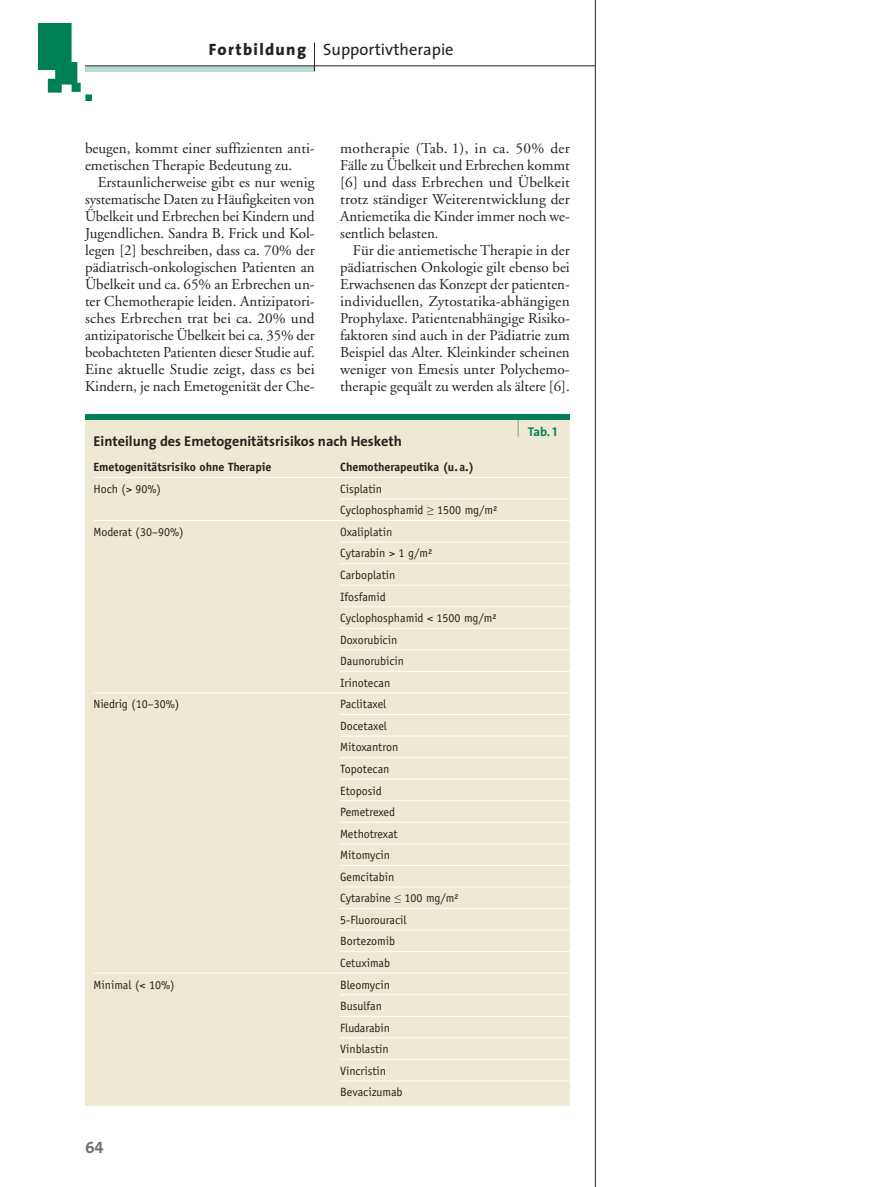
<style>
.page{position:relative;width:893px;height:1187px;background:#fff}
.page>*{position:absolute;margin:0;border:0;box-sizing:border-box;transform-origin:0 0}
.t1{font:16.5px "The Sans";color:#20231e}
.t2{font:16.5px "The Sans Bold Caps";color:#6b7167}
.t3{font:15px/17px "Adobe Garamond";color:#20231e;text-align:justify}
.t4{font:700 14.25px "The Sans";color:#20231e}
.t5{font:700 12.75px "The Sans";color:#008057}
.t6{font:12px/21.6px "Officina Sans LT";color:#20231e}
.t7{font:700 12px "Officina Sans LT";color:#20231e}
.s1{font-weight:800}
.s2{font-family:"The Sans Bold Caps";font-weight:400}
</style>
<div class="page">
<img style="left:38px;top:23px;width:53px;height:77px">
<div style="left:85px;top:66px;width:230px;height:5px;background:#b5dbd7"></div>
<hr style="left:85px;top:66px;width:808px;height:1px;background:#20231e">
<svg style="left:314px;top:43px;width:1px;height:28px"></svg>
<div style="left:85px;top:415px;width:485px;height:691px;background:#efe8d4"></div>
<hr style="left:94px;top:477px;width:476px;height:1px;background:#fff">
<hr style="left:340px;top:498px;width:230px;height:1px;background:#fff">
<hr style="left:340px;top:520px;width:230px;height:1px;background:#fff">
<hr style="left:340px;top:541px;width:230px;height:1px;background:#fff">
<hr style="left:340px;top:563px;width:230px;height:1px;background:#fff">
<hr style="left:340px;top:584px;width:230px;height:1px;background:#fff">
<hr style="left:340px;top:606px;width:230px;height:1px;background:#fff">
<hr style="left:340px;top:628px;width:230px;height:1px;background:#fff">
<hr style="left:340px;top:649px;width:230px;height:1px;background:#fff">
<hr style="left:340px;top:671px;width:230px;height:1px;background:#fff">
<hr style="left:94px;top:692px;width:476px;height:1px;background:#fff">
<hr style="left:340px;top:714px;width:230px;height:1px;background:#fff">
<hr style="left:340px;top:735px;width:230px;height:1px;background:#fff">
<hr style="left:340px;top:757px;width:230px;height:1px;background:#fff">
<hr style="left:340px;top:778px;width:230px;height:1px;background:#fff">
<hr style="left:340px;top:800px;width:230px;height:1px;background:#fff">
<hr style="left:340px;top:821px;width:230px;height:1px;background:#fff">
<hr style="left:340px;top:843px;width:230px;height:1px;background:#fff">
<hr style="left:340px;top:865px;width:230px;height:1px;background:#fff">
<hr style="left:340px;top:886px;width:230px;height:1px;background:#fff">
<hr style="left:340px;top:908px;width:230px;height:1px;background:#fff">
<hr style="left:340px;top:929px;width:230px;height:1px;background:#fff">
<hr style="left:340px;top:951px;width:230px;height:1px;background:#fff">
<hr style="left:94px;top:972px;width:476px;height:1px;background:#fff">
<hr style="left:340px;top:994px;width:230px;height:1px;background:#fff">
<hr style="left:340px;top:1015px;width:230px;height:1px;background:#fff">
<hr style="left:340px;top:1037px;width:230px;height:1px;background:#fff">
<hr style="left:340px;top:1058px;width:230px;height:1px;background:#fff">
<hr style="left:340px;top:1080px;width:230px;height:1px;background:#fff">
<hr style="left:94px;top:520px;width:246px;height:1px;background:#fff">
<div style="left:85px;top:415px;width:485px;height:5px;background:#008057"></div>
<div style="left:595px;top:0;width:298px;height:1186px;background:#fff"></div>
<hr style="left:595px;top:0;width:1px;height:1186px;background:#20231e">
<p class="t1" style="left:209px;top:43px;width:246px"><span class="s1">Fortbildung</span> Supportivtherapie</p>
<p class="t3" style="left:85px;top:141px;width:231px">beugen, kommt einer suffizienten anti&shy;emetischen Therapie Bedeutung zu.</p>
<p class="t3" style="left:85px;top:175px;width:231px;text-indent:13px">Erstaunlicherweise gibt es nur wenig systematische Daten zu Häufigkeiten von Übelkeit und Erbrechen bei Kindern und Jugendlichen. Sandra B. Frick und Kol&shy;legen [2] beschreiben, dass ca. 70% der pädiatrisch-onkologischen Patienten an Übelkeit und ca. 65% an Erbrechen un&shy;ter Chemotherapie leiden. Antizipatori&shy;sches Erbrechen trat bei ca. 20% und an tizipatorische Übelkeit bei ca. 35% der beobachteten Patienten dieser Studie auf.<br>Eine aktuelle Studie zeigt, dass es bei Kindern, je nach Emetogenität der Che-</p>
<p class="t3" style="left:340px;top:141px;width:231px">motherapie (Tab. 1), in ca. 50% der Fälle zu Übelkeit und Erbrechen kommt [6] und dass Erbrechen und Übelkeit trotz ständiger Weiterentwicklung der Antiemetika die Kinder immer noch we&shy;sentlich belasten.</p>
<p class="t3" style="left:340px;top:243px;width:231px;text-indent:13px">Für die antiemetische Therapie in der pädiatrischen Onkologie gilt ebenso bei Erwachsenen das Konzept der patienten&shy;individuellen, Zytostatika-abhängigen Prophylaxe. Patientenabhängige Risiko&shy;faktoren sind auch in der Pädiatrie zum Beispiel das Alter. Kleinkinder scheinen weniger von Emesis unter Polychemo&shy;therapie gequält zu werden als ältere [6].</p>
<p class="t4" style="left:94px;top:435px;width:310px">Einteilung des Emetogenitätsrisikos nach Hesketh</p>
<p class="t7" style="left:94px;top:462px;width:179px">Emetogenitätsrisiko ohne Therapie</p>
<p class="t7" style="left:340px;top:462px;width:135px">Chemotherapeutika (u. a.)</p>
<p class="t6" style="left:94px;top:479px;width:69px">Hoch (&gt; 90%)</p>
<p class="t6" style="left:340px;top:479px;width:159px">Cisplatin<br>Cyclophosphamid ≥ 1500 mg/m²</p>
<p class="t6" style="left:94px;top:522px;width:92px">Moderat (30–90%)</p>
<p class="t6" style="left:340px;top:522px;width:158px">Oxaliplatin<br>Cytarabin &gt; 1 g/m²<br>Carboplatin<br>Ifosfamid<br>Cyclophosphamid &lt; 1500 mg/m²<br>Doxorubicin<br>Daunorubicin<br>Irinotecan</p>
<p class="t6" style="left:94px;top:694px;width:87px">Niedrig (10–30%)</p>
<p class="t6" style="left:340px;top:694px;width:120px">Paclitaxel<br>Docetaxel<br>Mitoxantron<br>Topotecan<br>Etoposid<br>Pemetrexed<br>Methotrexat<br>Mitomycin<br>Gemcitabin<br>Cytarabine ≤ 100 mg/m²<br>5-Fluorouracil<br>Bortezomib<br>Cetuximab</p>
<p class="t6" style="left:94px;top:974px;width:83px">Minimal (&lt; 10%)</p>
<p class="t6" style="left:340px;top:974px;width:64px">Bleomycin<br>Busulfan<br>Fludarabin<br>Vinblastin<br>Vincristin<br>Bevacizumab</p>
<p class="t5" style="left:514px;top:427px;width:45px"><sup>]</sup> Tab. <span class="s2">1</span></p>
<p class="t2" style="left:85px;top:1137px;width:20px">64</p>
</div>
